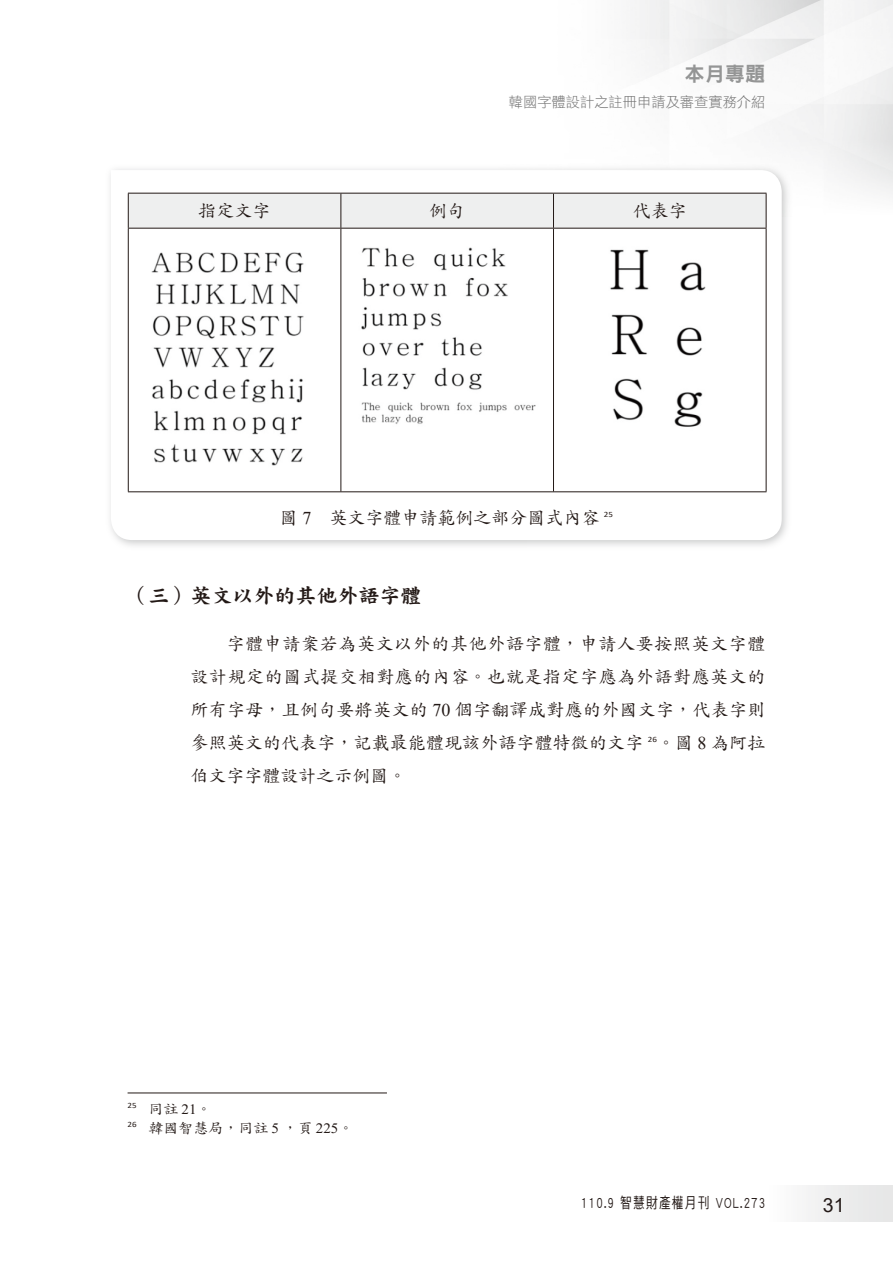
<style>
.page{position:relative;width:893px;height:1263px;background:#fff}
.page>*{position:absolute;margin:0;border:0;box-sizing:border-box;transform-origin:0 0}
.t1{font:21px "DF Kai Shu Std W9 E Ten B5 H";color:#231916}
.t2{font:20.25px "DF Hei Std W9 E Ten B5 H";color:#949595}
.t3{font:19.5px "Arial";color:#231916}
.t4{font:18px/33px "DF Kai Shu Std W5 E Ten B5 H";letter-spacing:.005em;color:#231916;text-align:justify}
.t5{font:15px "DF Hei Std W5 E Ten B5 H";letter-spacing:.1em;color:#231916;scale:.78 1}
.t6{font:14.25px/19.5px "DF Kai Shu Std W5 E Ten B5 H";color:#231916;scale:1.05 1}
.t7{font:14.25px "DF Hei Std W3 E Ten B5 H";color:#717171}
.s1{font-family:"Times New Roman"}
</style>
<div class="page">
<div style="left:765px;top:1185px;width:128px;height:36px;background:linear-gradient(to right,#fdfdfd,#e4e4e4)"></div>
<svg style="left:111px;top:170px;width:671px;height:370px"></svg>
<div style="left:129px;top:194px;width:637px;height:34px;background:#eeefef"></div>
<hr style="left:128px;top:193px;width:213px;height:1px;background:#231916">
<hr style="left:128px;top:194px;width:1px;height:34px;background:#231916">
<hr style="left:341px;top:193px;width:212px;height:1px;background:#231916">
<hr style="left:340px;top:194px;width:1px;height:34px;background:#231916">
<hr style="left:553px;top:193px;width:213px;height:1px;background:#231916">
<hr style="left:553px;top:194px;width:1px;height:34px;background:#231916">
<hr style="left:766px;top:194px;width:1px;height:34px;background:#231916">
<hr style="left:128px;top:228px;width:213px;height:1px;background:#231916">
<hr style="left:128px;top:229px;width:1px;height:262px;background:#231916">
<hr style="left:341px;top:228px;width:212px;height:1px;background:#231916">
<hr style="left:340px;top:229px;width:1px;height:262px;background:#231916">
<hr style="left:553px;top:228px;width:213px;height:1px;background:#231916">
<hr style="left:553px;top:229px;width:1px;height:262px;background:#231916">
<hr style="left:766px;top:229px;width:1px;height:262px;background:#231916">
<hr style="left:128px;top:491px;width:638px;height:1px;background:#231916">
<img style="left:137px;top:244px;width:178px;height:227px">
<img style="left:357px;top:247px;width:182px;height:182px">
<img style="left:602px;top:247px;width:113px;height:191px">
<hr style="left:128px;top:1092px;width:259px;height:1px;background:#231916">
<p class="t2" style="left:684px;top:66px;width:82px">本月專題</p>
<p class="t7" style="left:509px;top:97px;width:258px">韓國字體設計之註冊申請及審查實務介紹</p>
<p class="t4" style="left:199px;top:196px;width:73px">指定文字</p>
<p class="t4" style="left:429px;top:196px;width:37px">例句</p>
<p class="t4" style="left:633px;top:196px;width:55px">代表字</p>
<p class="t4" style="left:280px;top:503px;width:335px">圖 <span class="s1">7</span>　英文字體申請範例之部分圖式內容 <sup>25</sup></p>
<p class="t1" style="left:128px;top:587px;width:295px">（三）英文以外的其他外語字體</p>
<p class="t4" style="left:191px;top:629px;width:576px;text-indent:36px">字體申請案若為英文以外的其他外語字體，申請人要按照英文字體設計規定的圖式提交相對應的內容。也就是指定字應為外語對應英文的所有字母，且例句要將英文的 <span class="s1">70</span> 個字翻譯成對應的外國文字，代表字則參照英文的代表字，記載最能體現該外語字體特徵的文字 <sup>26</sup>。圖 <span class="s1">8</span> 為阿拉伯文字字體設計之示例圖。</p>
<p class="t6" style="left:128px;top:1100px;width:216px"><sup>25</sup> 同註 <span class="s1">21</span>。<br><sup>26</sup> 韓國智慧局，同註 <span class="s1">5</span> ，頁 <span class="s1">225</span>。</p>
<p class="t5" style="left:581px;top:1196px;width:238px">110.9 智慧財產權月刊 VOL.273</p>
<p class="t3" style="left:823px;top:1194px;width:23px">31</p>
</div>
